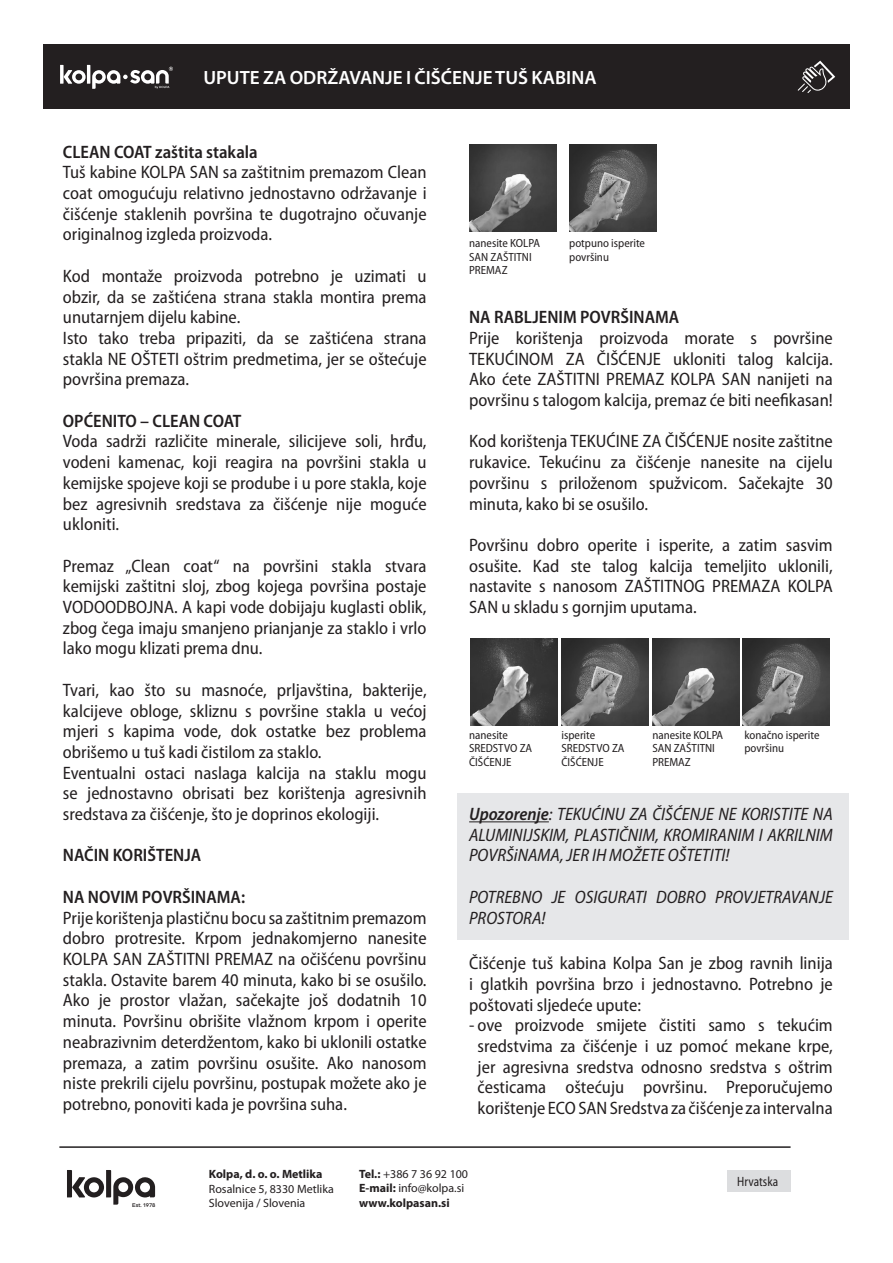
<style>
.page{position:relative;width:893px;height:1263px;background:#fff}
.page>*{position:absolute;margin:0;border:0;box-sizing:border-box;transform-origin:0 0}
.Naslovi_2{font:600 19.2px "Myriad Pro";color:#fff}
.body_tekst{font:semi-condensed 18px/20.7px "Myriad Pro";color:#231f20;text-align:justify}
.Italic{font:italic semi-condensed 18px/20.7px "Myriad Pro";color:#231f20;text-align:justify}
.Naslovi{font:600 semi-condensed 18px "Myriad Pro";color:#231f20}
.Sovenija{font:semi-condensed 13.5px "Myriad Pro";color:#231f20;scale:.9 1}
.t1{font:12px "Myriad Pro";color:#231f20}
.t2{font:700 12px "Myriad Pro";color:#231f20}
.body_tekst-2{font:semi-condensed 11.85px/13.6px "Myriad Pro";color:#231f20}
.t3{font:500 5.7px "Arboria";color:#231f20}
.s1{font-weight:600}
.s2{font-weight:700}
</style>
<div class="page">
<div style="left:458px;top:793px;width:391px;height:147px;background:#e6e7e9"></div>
<div style="left:43px;top:45px;width:807px;height:64px;background:#231f20"></div>
<svg style="left:798px;top:61px;width:37px;height:32px"></svg>
<svg style="left:60px;top:65px;width:113px;height:24px"></svg>
<hr style="left:59px;top:1146px;width:732px;height:2px;background:#231f20">
<div style="left:727px;top:1170px;width:64px;height:22px;background:#dcdddf"></div>
<hr style="left:469px;top:821px;width:80px;height:1px;background:#231f20">
<img style="left:469px;top:144px;width:87px;height:87px">
<img style="left:569px;top:144px;width:87px;height:87px">
<img style="left:471px;top:638px;width:87px;height:87px">
<img style="left:561px;top:638px;width:87px;height:87px">
<img style="left:652px;top:638px;width:87px;height:87px">
<img style="left:743px;top:638px;width:87px;height:87px">
<svg style="left:67px;top:1170px;width:88px;height:34px"></svg>
<p class="Naslovi_2" style="left:203px;top:65px;width:395px">UPUTE ZA ODRŽAVANJE I ČIŠĆENJE TUŠ KABINA</p>
<p class="Naslovi" style="left:63px;top:142px;width:196px">CLEAN COAT zaštita stakala</p>
<p class="body_tekst" style="left:63px;top:162px;width:365px">Tuš kabine KOLPA SAN sa zaštitnim premazom Clean coat omogućuju relativno jednostavno održavanje i čišćenje staklenih površina te dugotrajno očuvanje originalnog izgleda proizvoda.</p>
<p class="body_tekst" style="left:63px;top:266px;width:365px">Kod montaže proizvoda potrebno je uzimati u obzir, da se zaštićena strana stakla montira prema unutarnjem dijelu kabine.</p>
<p class="body_tekst" style="left:63px;top:328px;width:365px">Isto tako treba pripaziti, da se zaštićena strana stakla NE OŠTETI oštrim predmetima, jer se oštećuje površina premaza.</p>
<p class="Naslovi" style="left:63px;top:411px;width:180px">OPĆENITO – CLEAN COAT</p>
<p class="body_tekst" style="left:63px;top:431px;width:365px">Voda sadrži različite minerale, silicijeve soli, hrđu, vodeni kamenac, koji reagira na površini stakla u kemijske spojeve koji se prodube i u pore stakla, koje bez agresivnih sredstava za čišćenje nije moguće ukloniti.</p>
<p class="body_tekst" style="left:63px;top:556px;width:365px">Premaz „Clean coat“ na površini stakla stvara kemijski zaštitni sloj, zbog kojega površina postaje VODOODBOJNA. A kapi vode dobijaju kuglasti oblik, zbog čega imaju smanjeno prianjanje za staklo i vrlo lako mogu klizati prema dnu.</p>
<p class="body_tekst" style="left:63px;top:680px;width:365px">Tvari, kao što su masnoće, prljavština, bakterije, kalcijeve obloge, skliznu s površine stakla u većoj mjeri s kapima vode, dok ostatke bez problema obrišemo u tuš kadi čistilom za staklo.</p>
<p class="body_tekst" style="left:63px;top:763px;width:365px">Eventualni ostaci naslaga kalcija na staklu mogu se jednostavno obrisati bez korištenja agresivnih sredstava za čišćenje, što je doprinos ekologiji.</p>
<p class="Naslovi" style="left:63px;top:845px;width:140px">NAČIN KORIŠTENJA</p>
<p class="Naslovi" style="left:63px;top:887px;width:184px">NA NOVIM POVRŠINAMA:</p>
<p class="body_tekst" style="left:63px;top:907px;width:365px">Prije korištenja plastičnu bocu sa zaštitnim premazom dobro protresite. Krpom jednakomjerno nanesite KOLPA SAN ZAŠTITNI PREMAZ na očišćenu površinu stakla. Ostavite barem 40 minuta, kako bi se osušilo.<br>Ako je prostor vlažan, sačekajte još dodatnih 10 minuta. Površinu obrišite vlažnom krpom i operite neabrazivnim deterdžentom, kako bi uklonili ostatke premaza, a zatim površinu osušite. Ako nanosom niste prekrili cijelu površinu, postupak možete ako je potrebno, ponoviti kada je površina suha.</p>
<p class="body_tekst-2" style="left:469px;top:236px;width:72px">nanesite KOLPA<br>SAN ZAŠTITNI<br>PREMAZ</p>
<p class="body_tekst-2" style="left:569px;top:236px;width:77px">potpuno isperite</p>
<p class="body_tekst-2" style="left:569px;top:250px;width:41px">površinu</p>
<p class="Naslovi" style="left:469px;top:307px;width:212px">NA RABLJENIM POVRŠINAMA</p>
<p class="body_tekst" style="left:469px;top:328px;width:365px">Prije korištenja proizvoda morate s površine TEKUĆINOM ZA ČIŠĆENJE ukloniti talog kalcija.<br>Ako ćete ZAŠTITNI PREMAZ KOLPA SAN nanijeti na površinu s talogom kalcija, premaz će biti neefikasan!</p>
<p class="body_tekst" style="left:469px;top:431px;width:365px">Kod korištenja TEKUĆINE ZA ČIŠĆENJE nosite zaštitne rukavice. Tekućinu za čišćenje nanesite na cijelu površinu s priloženom spužvicom. Sačekajte 30 minuta, kako bi se osušilo.</p>
<p class="body_tekst" style="left:469px;top:535px;width:365px">Površinu dobro operite i isperite, a zatim sasvim osušite. Kad ste talog kalcija temeljito uklonili, nastavite s nanosom ZAŠTITNOG PREMAZA KOLPA SAN u skladu s gornjim uputama.</p>
<p class="body_tekst-2" style="left:469px;top:728px;width:40px">nanesite</p>
<p class="body_tekst-2" style="left:469px;top:742px;width:65px">SREDSTVO ZA<br>ČIŠĆENJE</p>
<p class="body_tekst-2" style="left:561px;top:728px;width:35px">isperite</p>
<p class="body_tekst-2" style="left:561px;top:742px;width:65px">SREDSTVO ZA<br>ČIŠĆENJE</p>
<p class="body_tekst-2" style="left:652px;top:728px;width:72px">nanesite KOLPA<br>SAN ZAŠTITNI<br>PREMAZ</p>
<p class="body_tekst-2" style="left:744px;top:728px;width:77px">konačno isperite</p>
<p class="body_tekst-2" style="left:744px;top:742px;width:41px">površinu</p>
<p class="Italic" style="left:469px;top:804px;width:365px"><span class="s1">Upozorenje</span>: TEKUĆINU ZA ČIŠĆENJE NE KORISTITE NA ALUMINIJSKIM, PLASTIČNIM, KROMIRANIM I AKRILNIM POVRŠiNAMA, JER IH MOŽETE OŠTETITI!</p>
<p class="Italic" style="left:469px;top:887px;width:365px">POTREBNO JE OSIGURATI DOBRO PROVJETRAVANJE<br>PROSTORA!</p>
<p class="body_tekst" style="left:469px;top:953px;width:365px">Čišćenje tuš kabina Kolpa San je zbog ravnih linija i glatkih površina brzo i jednostavno. Potrebno je poštovati sljedeće upute:</p>
<p class="body_tekst" style="left:469px;top:1015px;width:365px;text-align:center">- ove proizvode smijete čistiti samo s tekućim sredstvima za čišćenje i uz pomoć mekane krpe, jer agresivna sredstva odnosno sredstva s oštrim česticama oštećuju površinu. Preporučujemo korištenje ECO SAN Sredstva za čišćenje za intervalna</p>
<p class="t3" style="left:132px;top:1201px;width:25px">Est. 1978</p>
<p class="t2" style="left:209px;top:1166px;width:115px">Kolpa, d. o. o. Metlika</p>
<p class="t1" style="left:209px;top:1181px;width:127px">Rosalnice 5, 8330 Metlika</p>
<p class="t1" style="left:209px;top:1196px;width:98px">Slovenija / Slovenia</p>
<p class="t1" style="left:359px;top:1166px;width:110px"><span class="s2">Tel.:</span> +386 7 36 92 100</p>
<p class="t1" style="left:359px;top:1181px;width:107px"><span class="s2">E-mail:</span> info@kolpa.si</p>
<p class="t2" style="left:359px;top:1195px;width:92px">www.kolpasan.si</p>
<p class="Sovenija" style="left:737px;top:1174px;width:47px">Hrvatska</p>
</div>
